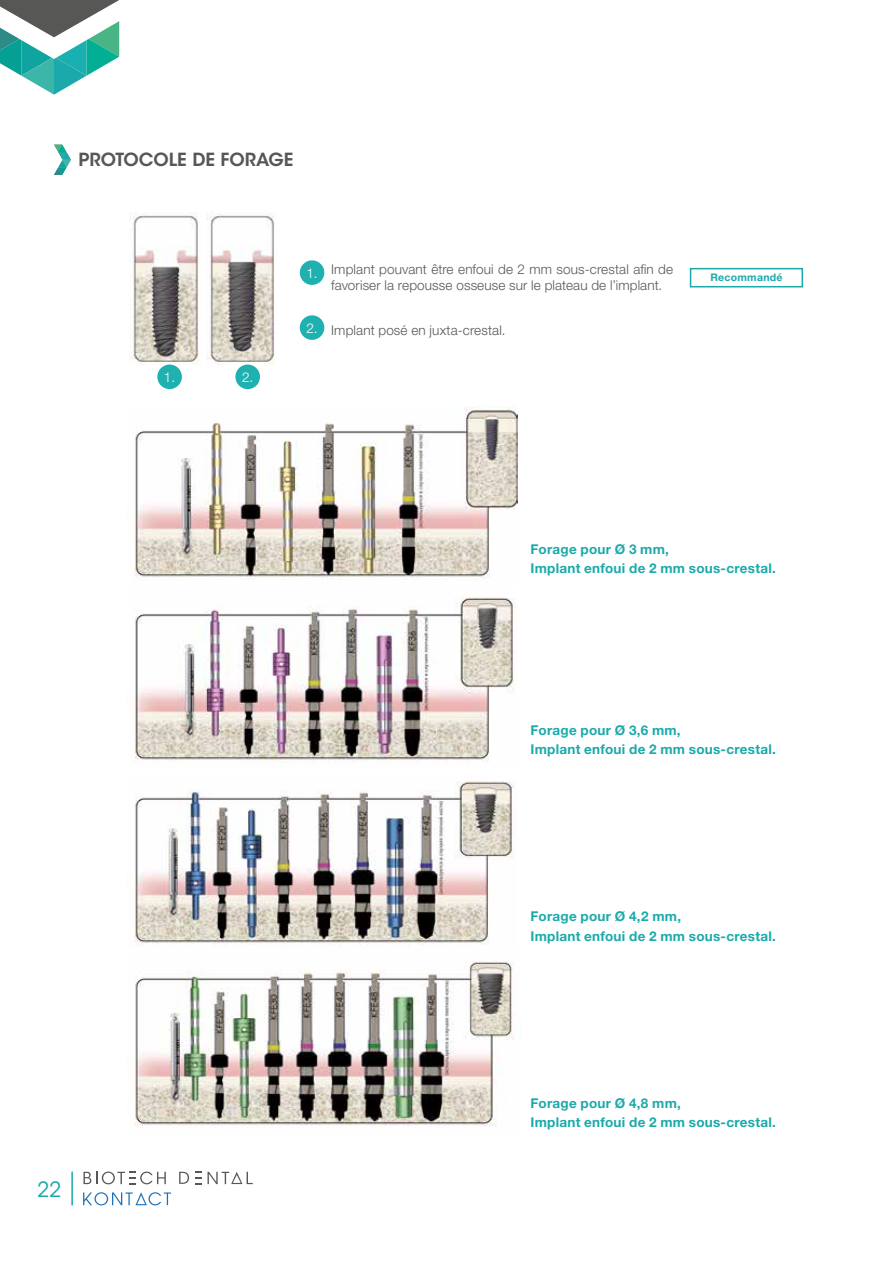
<style>
.page{position:relative;width:893px;height:1263px;background:#fff}
.page>*{position:absolute;margin:0;border:0;box-sizing:border-box;transform-origin:0 0}
.t1{font:21px "ITC Avant Garde Std";color:#1ba9aa}
.t2{font:600 18px "ITC Avant Garde Std";color:#575756}
.t3{font:700 13.5px/19.5px "Helvetica Neue";letter-spacing:.02em;color:#1ba9aa}
.t4{font:300 13.5px/15.8px "Helvetica Neue";letter-spacing:.01em;color:#575756}
.t5{font:300 13.5px "Helvetica Neue";color:#fff}
.t6{font:700 10.5px "Helvetica Neue";letter-spacing:.025em;color:#1ba9aa}
</style>
<div class="page">
<svg style="left:0;top:0;width:120px;height:95px"></svg>
<svg style="left:84px;top:1171px;width:82px;height:13px"></svg>
<svg style="left:195px;top:1172px;width:7px;height:12px"></svg>
<svg style="left:208px;top:1172px;width:45px;height:12px"></svg>
<svg style="left:179px;top:1172px;width:10px;height:12px"></svg>
<svg style="left:83px;top:1192px;width:88px;height:13px"></svg>
<hr style="left:71px;top:1171px;width:2px;height:34px;background:#1ba9aa">
<img style="left:206px;top:213px;width:69px;height:151px">
<img style="left:130px;top:213px;width:69px;height:152px">
<svg style="left:54px;top:145px;width:17px;height:30px"></svg>
<div style="left:300px;top:260px;width:24px;height:25px;background:#1fb1b0;border-radius:50%"></div>
<div style="left:300px;top:315px;width:24px;height:25px;background:#1fb1b0;border-radius:50%"></div>
<div style="left:690px;top:268px;width:113px;height:19px;border:2px solid #1ba9aa"></div>
<div style="left:157px;top:365px;width:25px;height:24px;background:#1fb1b0;border-radius:50%"></div>
<div style="left:235px;top:365px;width:25px;height:24px;background:#1fb1b0;border-radius:50%"></div>
<img style="left:134px;top:597px;width:381px;height:165px">
<img style="left:134px;top:407px;width:383px;height:173px">
<img style="left:134px;top:781px;width:381px;height:165px">
<img style="left:134px;top:961px;width:379px;height:166px">
<h2 class="t2" style="left:79px;top:148px;width:216px">PROTOCOLE DE FORAGE</h2>
<p class="t5" style="left:164px;top:369px;width:13px">1.</p>
<p class="t5" style="left:242px;top:369px;width:13px">2.</p>
<p class="t5" style="left:306px;top:265px;width:13px">1.</p>
<p class="t5" style="left:306px;top:320px;width:13px">2.</p>
<p class="t4" style="left:331px;top:261px;width:343px">Implant pouvant être enfoui de 2 mm sous-crestal afin de favoriser la repousse osseuse sur le plateau de l’implant.</p>
<p class="t4" style="left:331px;top:322px;width:176px">Implant posé en juxta-crestal.</p>
<p class="t6" style="left:710px;top:271px;width:74px">Recommandé</p>
<h1 class="t1" style="left:37px;top:1177px;width:26px">22</h1>
<p class="t3" style="left:531px;top:539px;width:247px">Forage pour Ø 3 mm,<br>Implant enfoui de 2 mm sous-crestal.</p>
<p class="t3" style="left:531px;top:720px;width:247px">Forage pour Ø 3,6 mm,<br>Implant enfoui de 2 mm sous-crestal.</p>
<p class="t3" style="left:531px;top:906px;width:247px">Forage pour Ø 4,2 mm,<br>Implant enfoui de 2 mm sous-crestal.</p>
<p class="t3" style="left:531px;top:1093px;width:247px">Forage pour Ø 4,8 mm,<br>Implant enfoui de 2 mm sous-crestal.</p>
</div>
